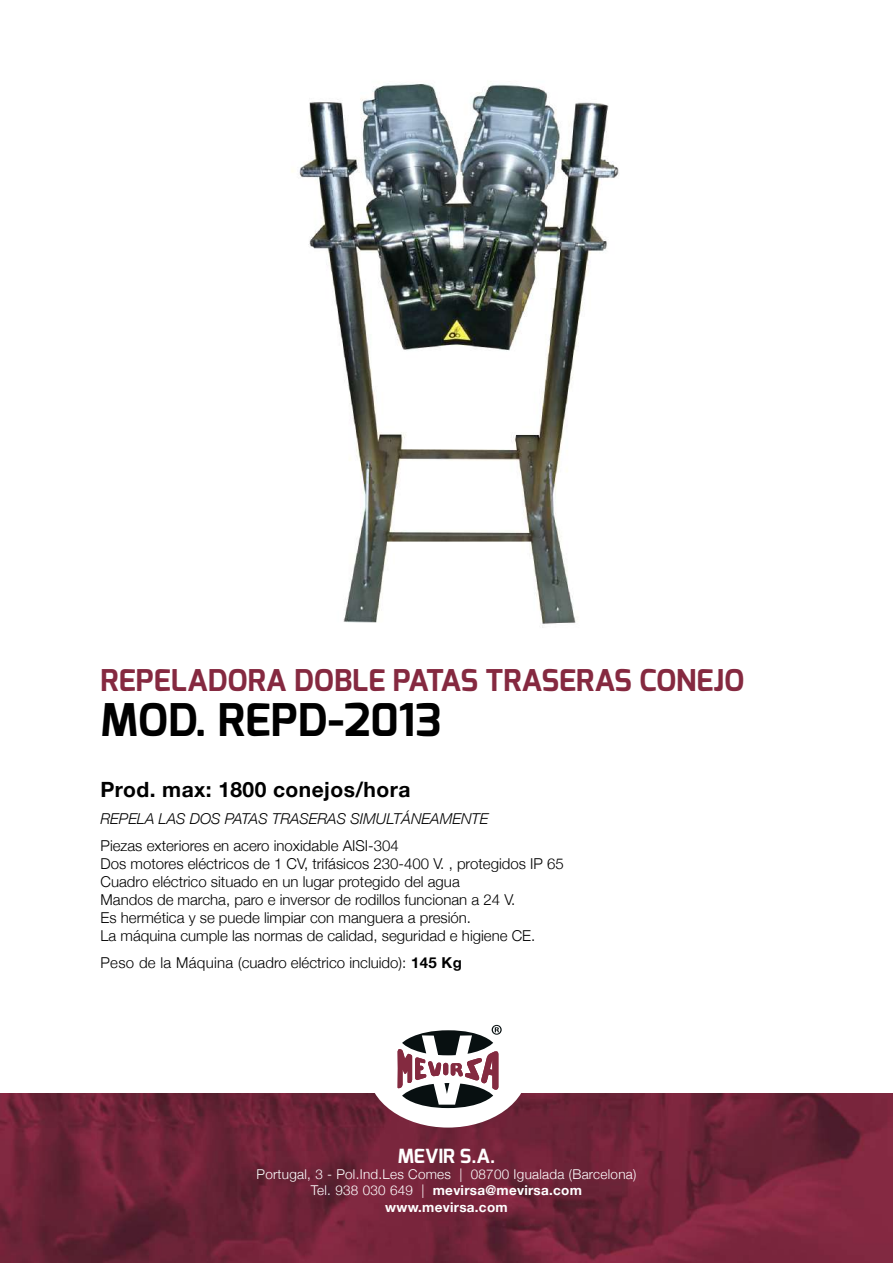
<style>
.page{position:relative;width:893px;height:1263px;background:#fff}
.page>*{position:absolute;margin:0;border:0;box-sizing:border-box;transform-origin:0 0}
.t1{font:700 45px "Exo";color:#000}
.t2{font:700 30px "Exo";color:#852940}
.t3{font:700 21px "Helvetica Neue";letter-spacing:.02em;color:#000}
.t4{font:700 19.5px "Exo";color:#fff}
.t5{font:300 15px/18px "Helvetica Neue";color:#000}
.t6{font:italic 300 15px "Helvetica Neue";color:#000}
.t7{font:300 13.5px/16.2px "Helvetica Neue";letter-spacing:.02em;color:#fff;text-align:center}
.s1{font-weight:700}
</style>
<div class="page">
<img style="left:0;top:1093px;width:892px;height:170px">
<div style="left:368px;top:1013px;width:160px;height:115px;background:#fff;border-radius:50%"></div>
<svg style="left:397px;top:1025px;width:104px;height:83px"></svg>
<img style="left:292px;top:83px;width:327px;height:545px">
<h2 class="t2" style="left:100px;top:661px;width:645px">REPELADORA DOBLE PATAS TRASERAS CONEJO</h2>
<h1 class="t1" style="left:100px;top:691px;width:343px">MOD. REPD-2013</h1>
<h3 class="t3" style="left:100px;top:773px;width:311px">Prod. max: 1800 conejos/hora</h3>
<p class="t6" style="left:100px;top:806px;width:389px">REPELA LAS DOS PATAS TRASERAS SIMULTÁNEAMENTE</p>
<p class="t5" style="left:100px;top:835px;width:464px">Piezas exteriores en acero inoxidable AISI-304<br>Dos motores eléctricos de 1 CV, trifásicos 230-400 V. , protegidos IP 65<br>Cuadro eléctrico situado en un lugar protegido del agua<br>Mandos de marcha, paro e inversor de rodillos funcionan a 24 V.<br>Es hermética y se puede limpiar con manguera a presión.<br>La máquina cumple las normas de calidad, seguridad e higiene CE.</p>
<p class="t5" style="left:100px;top:952px;width:363px">Peso de la Máquina (cuadro eléctrico incluido): <span class="s1">145 Kg</span></p>
<h3 class="t4" style="left:398px;top:1143px;width:99px">MEVIR S.A.</h3>
<p class="t7" style="left:256px;top:1165px;width:381px">Portugal, 3 - Pol.Ind.Les Comes | 08700 Igualada (Barcelona)<br>Tel. 938 030 649 | <span class="s1">mevirsa@mevirsa.com www.mevirsa.com</span></p>
</div>
